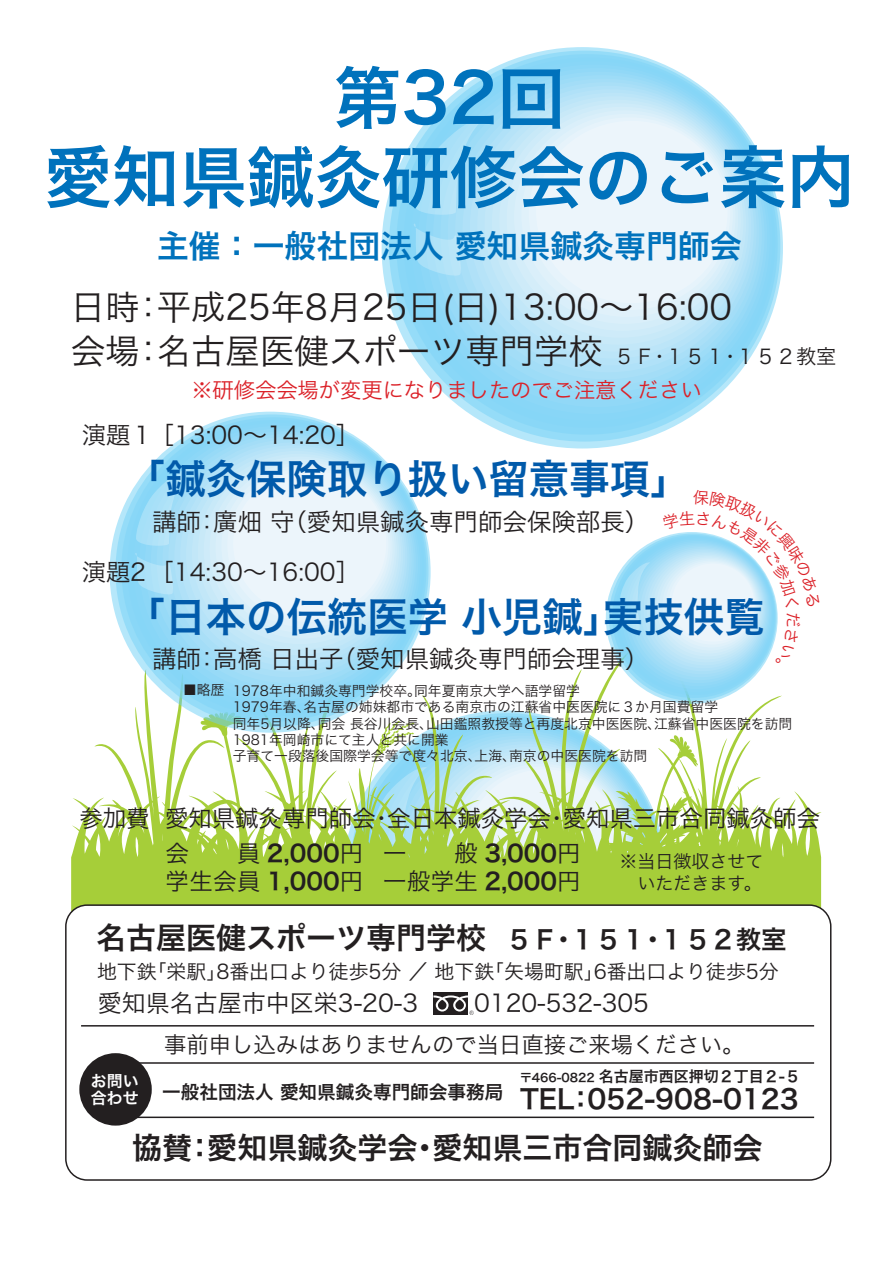
<style>
.page{position:relative;width:893px;height:1263px;background:#fff}
.page>*{position:absolute;margin:0;border:0;box-sizing:border-box;transform-origin:0 0}
.t1{font:67.5px/79.5px "Hira Kaku Pro W6";color:#0072bc;text-align:center}
.t2{font:40.35px "Hira Kaku Pro W6";color:#015aaa}
.t3{font:34.35px/43.5px "Hira Kaku Pro W3";color:#231f20}
.t4{font:31.95px "Hira Kaku Pro W6";color:#0072bc}
.t5{font:30px "Hira Kaku Pro W6";color:#231f20}
.t6{font:26.55px "Hira Kaku Pro W6";color:#231f20}
.t7{font:24.45px "Hira Kaku Pro W3";color:#231f20}
.t8{font:24px "Hira Kaku Pro W3";color:#231f20}
.t9{font:23.4px "Hira Kaku Pro W3";color:#231f20}
.t10{font:23.4px "Hira Kaku Pro W6";color:#231f20}
.t11{font:22.35px "Hira Kaku Pro W3";color:#231f20}
.t12{font:21.3px "Hira Kaku Pro W3";color:#db2128}
.t13{font:19.95px "Hira Kaku Pro W3";color:#231f20}
.t14{font:18.6px "Hira Kaku Pro W6";color:#231f20}
.t15{font:18px/21.8px "Hira Kaku Pro W3";color:#231f20;text-align:right}
.t16{font:15.9px/16.5px "Hira Kaku Pro W6";color:#fff}
.t17{font:15px "Hira Kaku Pro W6";color:#231f20}
.t18{font:13.8px/16.5px "Hira Kaku Pro W3";color:#231f20}
.s1{font-size:20.25px}
.s2{font-family:"Hira Kaku Pro W3"}
.s3{font-family:"Hira Kaku Pro W6"}
.s4{font-size:25.5px}
.s5{font-size:11.7px}
</style>
<div class="page">
<svg style="left:71px;top:648px;width:750px;height:262px"></svg>
<svg style="left:606px;top:532px;width:172px;height:172px"></svg>
<svg style="left:609px;top:533px;width:167px;height:168px"></svg>
<div style="left:612px;top:535px;width:163px;height:163px;background:#89d7f7;border-radius:50%"></div>
<div style="left:615px;top:536px;width:159px;height:159px;background:#83d5f7;border-radius:50%"></div>
<div style="left:618px;top:538px;width:155px;height:154px;background:#8bd7f7;border-radius:50%"></div>
<div style="left:625px;top:541px;width:146px;height:145px;background:#91d8f7;border-radius:50%"></div>
<div style="left:628px;top:542px;width:142px;height:141px;background:#97daf7;border-radius:50%"></div>
<div style="left:631px;top:544px;width:138px;height:136px;background:#9ddcf7;border-radius:50%"></div>
<div style="left:634px;top:545px;width:133px;height:132px;background:#a3ddf7;border-radius:50%"></div>
<div style="left:637px;top:547px;width:129px;height:127px;background:#a9dff7;border-radius:50%"></div>
<svg style="left:640px;top:548px;width:125px;height:123px"></svg>
<svg style="left:618px;top:561px;width:32px;height:69px"></svg>
<svg style="left:110px;top:412px;width:321px;height:321px;background:#b4e5f4"></svg>
<svg style="left:115px;top:414px;width:313px;height:313px;background:#95dbf5"></svg>
<div style="left:121px;top:417px;width:305px;height:305px;background:#89d7f7;border-radius:50%"></div>
<div style="left:127px;top:420px;width:297px;height:296px;background:#83d5f7;border-radius:50%"></div>
<div style="left:133px;top:423px;width:289px;height:287px;background:#8bd7f7;border-radius:50%"></div>
<div style="left:145px;top:428px;width:273px;height:271px;background:#91d8f7;border-radius:50%"></div>
<div style="left:151px;top:431px;width:265px;height:263px;background:#97daf7;border-radius:50%"></div>
<div style="left:157px;top:434px;width:257px;height:254px;background:#9ddcf7;border-radius:50%"></div>
<div style="left:163px;top:437px;width:249px;height:246px;background:#a3ddf7;border-radius:50%"></div>
<div style="left:168px;top:440px;width:241px;height:237px;background:#a9dff7;border-radius:50%"></div>
<div style="left:174px;top:442px;width:233px;height:230px;background:#b0e1f8;border-radius:50%"></div>
<div style="left:180px;top:445px;width:225px;height:221px;background:#b6e3f8;border-radius:50%"></div>
<div style="left:186px;top:448px;width:217px;height:213px;background:#bce5f8;border-radius:50%"></div>
<div style="left:192px;top:451px;width:209px;height:204px;background:#c2e7f8;border-radius:50%"></div>
<div style="left:198px;top:454px;width:201px;height:196px;background:#c8e9f8;border-radius:50%"></div>
<div style="left:204px;top:457px;width:193px;height:187px;background:#ceebf9;border-radius:50%"></div>
<div style="left:210px;top:459px;width:185px;height:179px;background:#d4edf9;border-radius:50%"></div>
<div style="left:216px;top:462px;width:177px;height:171px;background:#daeffa;border-radius:50%"></div>
<div style="left:221px;top:465px;width:169px;height:162px;background:#e0f1fa;border-radius:50%"></div>
<div style="left:227px;top:468px;width:161px;height:154px;background:#e6f3fb;border-radius:50%"></div>
<div style="left:233px;top:471px;width:153px;height:145px;background:#ecf5fb;border-radius:50%"></div>
<svg style="left:133px;top:466px;width:59px;height:128px"></svg>
<svg style="left:382px;top:47px;width:401px;height:401px;background:#b4e6f9"></svg>
<div style="left:389px;top:51px;width:391px;height:391px;background:#95dcf8;border-radius:50%"></div>
<div style="left:396px;top:54px;width:382px;height:381px;background:#89d7f7;border-radius:50%"></div>
<div style="left:404px;top:58px;width:371px;height:370px;background:#83d5f7;border-radius:50%"></div>
<div style="left:411px;top:61px;width:361px;height:360px;background:#8bd7f7;border-radius:50%"></div>
<div style="left:426px;top:68px;width:341px;height:339px;background:#91d8f7;border-radius:50%"></div>
<div style="left:433px;top:72px;width:331px;height:328px;background:#97daf7;border-radius:50%"></div>
<div style="left:440px;top:75px;width:322px;height:318px;background:#9ddcf7;border-radius:50%"></div>
<div style="left:448px;top:79px;width:311px;height:307px;background:#a3ddf7;border-radius:50%"></div>
<div style="left:455px;top:82px;width:302px;height:297px;background:#a9dff7;border-radius:50%"></div>
<div style="left:463px;top:86px;width:291px;height:286px;background:#b0e1f8;border-radius:50%"></div>
<div style="left:470px;top:89px;width:281px;height:276px;background:#b6e3f8;border-radius:50%"></div>
<div style="left:477px;top:93px;width:272px;height:265px;background:#bce5f8;border-radius:50%"></div>
<div style="left:485px;top:96px;width:261px;height:256px;background:#c2e7f8;border-radius:50%"></div>
<div style="left:492px;top:100px;width:251px;height:245px;background:#c8e9f8;border-radius:50%"></div>
<div style="left:499px;top:103px;width:242px;height:235px;background:#ceebf9;border-radius:50%"></div>
<div style="left:507px;top:107px;width:231px;height:224px;background:#d4edf9;border-radius:50%"></div>
<div style="left:514px;top:110px;width:221px;height:214px;background:#daeffa;border-radius:50%"></div>
<div style="left:521px;top:114px;width:212px;height:203px;background:#e0f1fa;border-radius:50%"></div>
<div style="left:529px;top:117px;width:201px;height:193px;background:#e6f3fb;border-radius:50%"></div>
<div style="left:536px;top:121px;width:192px;height:182px;background:#ecf5fb;border-radius:50%"></div>
<svg style="left:410px;top:115px;width:75px;height:161px"></svg>
<div style="left:65px;top:904px;width:766px;height:277px;background:#fff;border:2px solid #231f20;border-radius:21px"></div>
<hr style="left:104px;top:1062px;width:710px;height:2px;background:#231f20">
<hr style="left:104px;top:1116px;width:710px;height:2px;background:#231f20">
<hr style="left:81px;top:1025px;width:733px;height:1px;background:#231f20">
<div style="left:433px;top:992px;width:35px;height:23px;background:#231f20"></div>
<svg style="left:433px;top:995px;width:41px;height:20px"></svg>
<div style="left:79px;top:1053px;width:73px;height:72px;background:#231f20;border-radius:50%"></div>
<svg style="left:662px;top:532px;width:158px;height:132px"></svg>
<h1 class="t1" style="left:44px;top:55px;width:811px">第32回<br>愛知県鍼灸研修会のご案内</h1>
<h3 class="t4" style="left:157px;top:217px;width:586px">主催：一般社団法人愛知県鍼灸専門師会</h3>
<h3 class="t3" style="left:71px;top:283px;width:767px">日時：平成25年8月25日(日)13:00～16:00<br>会場：名古屋医健スポーツ専門学校<span class="s1">５Ｆ・１５１・１５２教室</span></h3>
<h3 class="t12" style="left:191px;top:371px;width:512px">※研修会会場が変更になりましたのでご注意ください</h3>
<h3 class="t8" style="left:82px;top:414px;width:279px">演題１［13:00～14:20］</h3>
<h2 class="t2" style="left:125px;top:443px;width:567px">「鍼灸保険取り扱い留意事項」</h2>
<h3 class="t7" style="left:152px;top:500px;width:499px">講師：廣畑守（愛知県鍼灸専門師会保険部長）</h3>
<h3 class="t8" style="left:82px;top:551px;width:279px">演題2 ［14:30～16:00］</h3>
<h2 class="t2" style="left:125px;top:580px;width:641px">「日本の伝統医学小児鍼」実技供覧</h2>
<h3 class="t7" style="left:152px;top:637px;width:499px">講師：高橋日出子（愛知県鍼灸専門師会理事）</h3>
<p class="t18" style="left:183px;top:680px;width:43px">■略歴</p>
<p class="t18" style="left:233px;top:681px;width:561px">1978年中和鍼灸専門学校卒。同年夏南京大学へ語学留学<br>1979年春、名古屋の姉妹都市である南京市の江蘇省中医医院に３か月国費留学<br>同年5月以降、同会長谷川会長、山田鑑照教授等と再度北京中医医院、江蘇省中医医院を訪問1981年岡崎市にて主人と共に開業<br>子育て一段落後国際学会等で度々北京、上海、南京の中医医院を訪問</p>
<h3 class="t9" style="left:79px;top:797px;width:742px">参加費 愛知県鍼灸専門師会・全日本鍼灸学会・愛知県三市合同鍼灸師会</h3>
<h3 class="t9" style="left:166px;top:833px;width:25px">会</h3>
<h3 class="t10" style="left:237px;top:832px;width:128px"><span class="s2">員</span> 2,000<span class="s2">円</span></h3>
<h3 class="t9" style="left:166px;top:860px;width:199px">学生会員 <span class="s3">1,000</span>円</h3>
<h3 class="t9" style="left:383px;top:833px;width:25px">一</h3>
<h3 class="t10" style="left:455px;top:832px;width:128px"><span class="s2">般</span> 3,000<span class="s2">円</span></h3>
<h3 class="t9" style="left:383px;top:860px;width:199px">一般学生 <span class="s3">2,000</span>円</h3>
<h3 class="t15" style="left:620px;top:849px;width:145px">※当日徴収させていただきます。</h3>
<h3 class="t5" style="left:96px;top:910px;width:692px">名古屋医健スポーツ専門学校 <span class="s4">５Ｆ・１５１・１５２教室</span></h3>
<h3 class="t13" style="left:97px;top:954px;width:683px">地下鉄「栄駅」8番出口より徒歩5分／地下鉄「矢場町駅」6番出口より徒歩5分</h3>
<h3 class="t8" style="left:98px;top:982px;width:322px">愛知県名古屋市中区栄3-20-3</h3>
<h3 class="t8" style="left:474px;top:982px;width:176px">0120-532-305</h3>
<p class="t16" style="left:91px;top:1072px;width:49px">お問い合わせ</p>
<h3 class="t11" style="left:164px;top:1025px;width:582px">事前申し込みはありませんので当日直接ご来場ください。</h3>
<p class="t17" style="left:520px;top:1063px;width:281px"><span class="s5">〒466-0822</span> 名古屋市西区押切２丁目２-５</p>
<h3 class="t6" style="left:520px;top:1075px;width:280px">TEL：052-908-0123</h3>
<h3 class="t14" style="left:162px;top:1075px;width:343px">一般社団法人愛知県鍼灸専門師会事務局</h3>
<h3 class="t5" style="left:132px;top:1121px;width:631px">協賛：愛知県鍼灸学会・愛知県三市合同鍼灸師会</h3>
</div>
